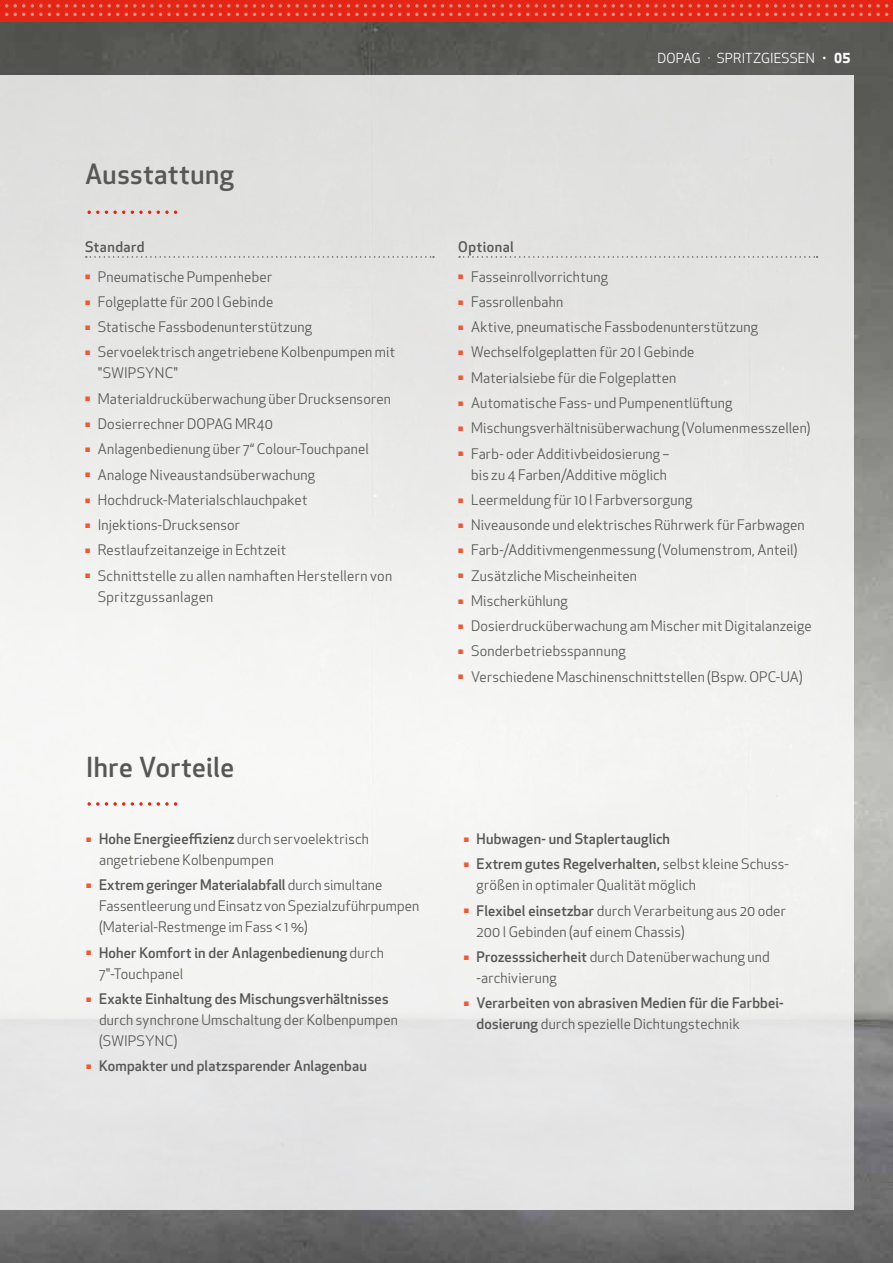
<style>
.page{position:relative;width:893px;height:1263px;background:#fff}
.page>*{position:absolute;margin:0;border:0;box-sizing:border-box;transform-origin:0 0}
.t1{font:500 27px "Apex New";letter-spacing:.02em;color:#575756}
.t2{font:14.25px/21px "Apex New";letter-spacing:.01em;color:#575756}
.t3{font:500 14.25px/21px "Apex New";letter-spacing:.01em;color:#575756}
.t4{font:500 14.25px "Apex New";letter-spacing:.035em;color:#575756}
.t5{font:13.5px "Apex New";letter-spacing:.01em;color:#fff}
.t6{font:6px "Apex New";color:#eb5a37}
.s1{font-weight:500}
.s2{font-weight:400}
.s3{font-weight:700}
</style>
<div class="page">
<img style="left:0;top:22px;width:893px;height:1241px">
<div style="left:0;top:75px;width:853px;height:1134px;background:linear-gradient(to right,#ececeb,#e9e9e8)"></div>
<svg style="left:86px;top:256px;width:348px;height:2px"></svg>
<svg style="left:459px;top:256px;width:358px;height:2px"></svg>
<svg style="left:87px;top:210px;width:12px;height:4px"></svg>
<svg style="left:105px;top:210px;width:20px;height:4px"></svg>
<svg style="left:131px;top:210px;width:20px;height:4px"></svg>
<svg style="left:157px;top:210px;width:20px;height:4px"></svg>
<svg style="left:87px;top:802px;width:12px;height:4px"></svg>
<svg style="left:105px;top:802px;width:20px;height:4px"></svg>
<svg style="left:131px;top:802px;width:20px;height:4px"></svg>
<svg style="left:157px;top:802px;width:20px;height:4px"></svg>
<div style="left:0;top:0;width:893px;height:22px;background:#e52616"></div>
<svg style="left:5px;top:4px;width:3px;height:12px"></svg>
<svg style="left:14px;top:4px;width:199px;height:12px"></svg>
<svg style="left:219px;top:4px;width:88px;height:12px"></svg>
<svg style="left:313px;top:4px;width:199px;height:12px"></svg>
<svg style="left:518px;top:4px;width:88px;height:12px"></svg>
<svg style="left:612px;top:4px;width:199px;height:12px"></svg>
<svg style="left:817px;top:4px;width:71px;height:12px"></svg>
<h1 class="t1" style="left:85px;top:156px;width:150px">Ausstattung</h1>
<p class="t4" style="left:85px;top:237px;width:61px">Standard</p>
<p class="t6" style="left:85px;top:273px;width:7px">Ї</p>
<p class="t2" style="left:98px;top:266px;width:176px">Pneumatische Pumpenheber</p>
<p class="t6" style="left:85px;top:299px;width:7px">Ї</p>
<p class="t2" style="left:98px;top:291px;width:177px">Folgeplatte für 200 l Gebinde</p>
<p class="t6" style="left:85px;top:324px;width:7px">Ї</p>
<p class="t2" style="left:98px;top:317px;width:216px">Statische Fassbodenunterstützung</p>
<p class="t6" style="left:85px;top:349px;width:7px">Ї</p>
<p class="t2" style="left:98px;top:342px;width:299px">Servoelektrisch angetriebene Kolbenpumpen mit "SWIPSYNC"</p>
<p class="t6" style="left:85px;top:395px;width:7px">Ї</p>
<p class="t2" style="left:98px;top:388px;width:295px">Materialdrucküberwachung über Drucksensoren</p>
<p class="t6" style="left:85px;top:421px;width:7px">Ї</p>
<p class="t2" style="left:98px;top:413px;width:177px">Dosierrechner DOPAG MR40</p>
<p class="t6" style="left:85px;top:446px;width:7px">Ї</p>
<p class="t2" style="left:98px;top:439px;width:273px">Anlagenbedienung über 7“ Colour-Touchpanel</p>
<p class="t6" style="left:85px;top:471px;width:7px">Ї</p>
<p class="t2" style="left:98px;top:464px;width:219px">Analoge Niveaustandsüberwachung</p>
<p class="t6" style="left:85px;top:496px;width:7px">Ї</p>
<p class="t2" style="left:98px;top:489px;width:211px">Hochdruck-Materialschlauchpaket</p>
<p class="t6" style="left:85px;top:522px;width:7px">Ї</p>
<p class="t2" style="left:98px;top:514px;width:144px">Injektions-Drucksensor</p>
<p class="t6" style="left:85px;top:547px;width:7px">Ї</p>
<p class="t2" style="left:98px;top:540px;width:190px">Restlaufzeitanzeige in Echtzeit</p>
<p class="t6" style="left:85px;top:572px;width:7px">Ї</p>
<p class="t2" style="left:98px;top:565px;width:296px">Schnittstelle zu allen namhaften Herstellern von<br>Spritzgussanlagen</p>
<h1 class="t1" style="left:86px;top:749px;width:149px">Ihre Vorteile</h1>
<p class="t6" style="left:86px;top:836px;width:7px">Ї</p>
<p class="t2" style="left:99px;top:828px;width:271px"><span class="s1">Hohe Energieeffizienz</span> durch servoelektrisch angetriebene Kolbenpumpen</p>
<p class="t6" style="left:86px;top:882px;width:7px">Ї</p>
<p class="t2" style="left:99px;top:874px;width:322px"><span class="s1">Extrem geringer Materialabfall</span> durch simultane<br>Fassentleerung und Einsatz von Spezialzuführpumpen (Material-Restmenge im Fass &lt; 1 %)</p>
<p class="t6" style="left:86px;top:949px;width:7px">Ї</p>
<p class="t3" style="left:99px;top:941px;width:286px">Hoher Komfort in der Anlagenbedienung <span class="s2">durch<br>7"-Touchpanel</span></p>
<p class="t6" style="left:86px;top:995px;width:7px">Ї</p>
<p class="t3" style="left:99px;top:988px;width:291px">Exakte Einhaltung des Mischungsverhältnisses</p>
<p class="t2" style="left:99px;top:1009px;width:300px">durch synchrone Umschaltung der Kolbenpumpen (SWIPSYNC)</p>
<p class="t6" style="left:86px;top:1063px;width:7px">Ї</p>
<p class="t3" style="left:99px;top:1055px;width:269px">Kompakter und platzsparender Anlagenbau</p>
<p class="t5" style="left:657px;top:49px;width:194px">DOPAG · SPRITZGIESSEN <span class="s3">· 05</span></p>
<p class="t4" style="left:458px;top:237px;width:57px">Optional</p>
<p class="t6" style="left:458px;top:273px;width:7px">Ї</p>
<p class="t2" style="left:471px;top:266px;width:138px">Fasseinrollvorrichtung</p>
<p class="t6" style="left:458px;top:299px;width:7px">Ї</p>
<p class="t2" style="left:471px;top:291px;width:94px">Fassrollenbahn</p>
<p class="t6" style="left:458px;top:324px;width:7px">Ї</p>
<p class="t2" style="left:471px;top:317px;width:289px">Aktive, pneumatische Fassbodenunterstützung</p>
<p class="t6" style="left:458px;top:349px;width:7px">Ї</p>
<p class="t2" style="left:471px;top:342px;width:225px">Wechselfolgeplatten für 20 l Gebinde</p>
<p class="t6" style="left:458px;top:374px;width:7px">Ї</p>
<p class="t2" style="left:471px;top:367px;width:207px">Materialsiebe für die Folgeplatten</p>
<p class="t6" style="left:458px;top:400px;width:7px">Ї</p>
<p class="t2" style="left:471px;top:392px;width:263px">Automatische Fass- und Pumpenentlüftung</p>
<p class="t6" style="left:458px;top:425px;width:7px">Ї</p>
<p class="t2" style="left:471px;top:418px;width:341px">Mischungsverhältnisüberwachung (Volumenmesszellen)</p>
<p class="t6" style="left:458px;top:450px;width:7px">Ї</p>
<p class="t2" style="left:471px;top:443px;width:200px">Farb- oder Additivbeidosierung – bis zu 4 Farben/Additive möglich</p>
<p class="t6" style="left:458px;top:496px;width:7px">Ї</p>
<p class="t2" style="left:471px;top:489px;width:223px">Leermeldung für 10 l Farbversorgung</p>
<p class="t6" style="left:458px;top:522px;width:7px">Ї</p>
<p class="t2" style="left:471px;top:514px;width:335px">Niveausonde und elektrisches Rührwerk für Farbwagen</p>
<p class="t6" style="left:458px;top:547px;width:7px">Ї</p>
<p class="t2" style="left:471px;top:540px;width:328px">Farb-/Additivmengenmessung (Volumenstrom, Anteil)</p>
<p class="t6" style="left:458px;top:572px;width:7px">Ї</p>
<p class="t2" style="left:471px;top:565px;width:167px">Zusätzliche Mischeinheiten</p>
<p class="t6" style="left:458px;top:597px;width:7px">Ї</p>
<p class="t2" style="left:471px;top:590px;width:98px">Mischerkühlung</p>
<p class="t6" style="left:458px;top:623px;width:7px">Ї</p>
<p class="t2" style="left:471px;top:615px;width:342px">Dosierdrucküberwachung am Mischer mit Digitalanzeige</p>
<p class="t6" style="left:458px;top:648px;width:7px">Ї</p>
<p class="t2" style="left:471px;top:641px;width:156px">Sonderbetriebsspannung</p>
<p class="t6" style="left:458px;top:673px;width:7px">Ї</p>
<p class="t2" style="left:471px;top:666px;width:333px">Verschiedene Maschinenschnittstellen (Bspw. OPC-UA)</p>
<p class="t6" style="left:464px;top:836px;width:7px">Ї</p>
<p class="t3" style="left:477px;top:828px;width:195px">Hubwagen- und Staplertauglich</p>
<p class="t6" style="left:464px;top:861px;width:7px">Ї</p>
<p class="t2" style="left:477px;top:853px;width:314px"><span class="s1">Extrem gutes Regelverhalten,</span> selbst kleine Schuss&shy;größen in optimaler Qualität möglich</p>
<p class="t6" style="left:464px;top:907px;width:7px">Ї</p>
<p class="t2" style="left:477px;top:900px;width:311px"><span class="s1">Flexibel einsetzbar</span> durch Verarbeitung aus 20 oder<br>200 l Gebinden (auf einem Chassis)</p>
<p class="t6" style="left:464px;top:953px;width:7px">Ї</p>
<p class="t2" style="left:477px;top:946px;width:295px"><span class="s1">Prozesssicherheit</span> durch Datenüberwachung und -archivierung</p>
<p class="t6" style="left:464px;top:1000px;width:7px">Ї</p>
<p class="t3" style="left:477px;top:992px;width:308px">Verarbeiten von abrasiven Medien für die Farbbei&shy;dosierung <span class="s2">durch spezielle Dichtungstechnik</span></p>
</div>
